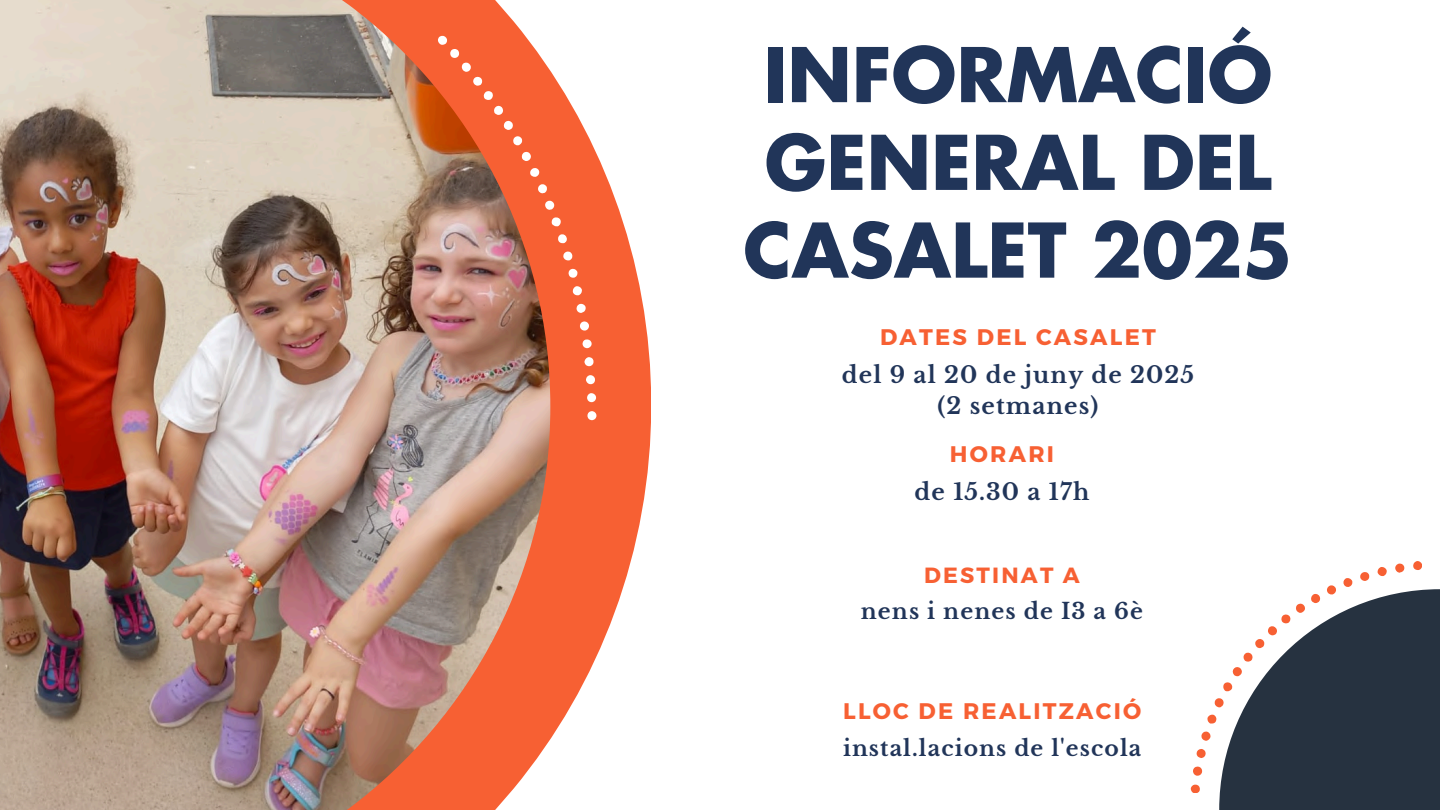
<style>
.page{position:relative;width:1440px;height:810px;background:#fff}
.page>*{position:absolute;margin:0;border:0;box-sizing:border-box;transform-origin:0 0}
.t1{font:700 73.2px/87.8px "Futura LT Pro";color:#213559}
.t2{font:700 22.8px "Libre Baskerville";letter-spacing:.05em;color:#213559}
.t3{font:700 22.5px "Montserrat";letter-spacing:.1em;color:#f76033}
.t4{font:700 22px "Libre Baskerville";letter-spacing:.05em;color:#213559}
.t5{font:700 22px "Montserrat";letter-spacing:.1em;color:#f76033}
.t6{font:700 21.8px "Libre Baskerville";letter-spacing:.05em;color:#213559}
</style>
<div class="page">
<svg style="left:550px;top:153px;width:101px;height:587px;fill:#f76033"></svg>
<svg style="left:550px;top:70px;width:46px;height:350px;background:#f87953"></svg>
<svg style="left:1191px;top:561px;width:231px;height:232px"></svg>
<svg style="left:1219px;top:589px;width:221px;height:221px;fill:#263240"></svg>
<img style="left:0;top:0;width:550px;height:810px">
<p class="t1" style="left:743px;top:34px;width:551px">INFORMACIÓ<br>GENERAL DEL<br>CASALET 2025</p>
<p class="t3" style="left:880px;top:322px;width:277px">DATES DEL CASALET</p>
<h1 class="t2" style="left:842px;top:360px;width:354px">del 9 al 20 de juny de 2025</h1>
<h2 class="t2" style="left:938px;top:392px;width:162px">(2 setmanes)</h2>
<h2 class="t3" style="left:950px;top:440px;width:106px">HORARI</h2>
<p class="t2" style="left:915px;top:478px;width:176px">de 15.30 a 17h</p>
<h2 class="t5" style="left:924px;top:561px;width:157px">DESTINAT A</h2>
<p class="t4" style="left:861px;top:598px;width:284px">nens i nenes de I3 a 6è</p>
<p class="t3" style="left:843px;top:696px;width:300px">LLOC DE REALITZACIÓ</p>
<p class="t6" style="left:843px;top:735px;width:300px">instal.lacions de l'escola</p>
</div>
